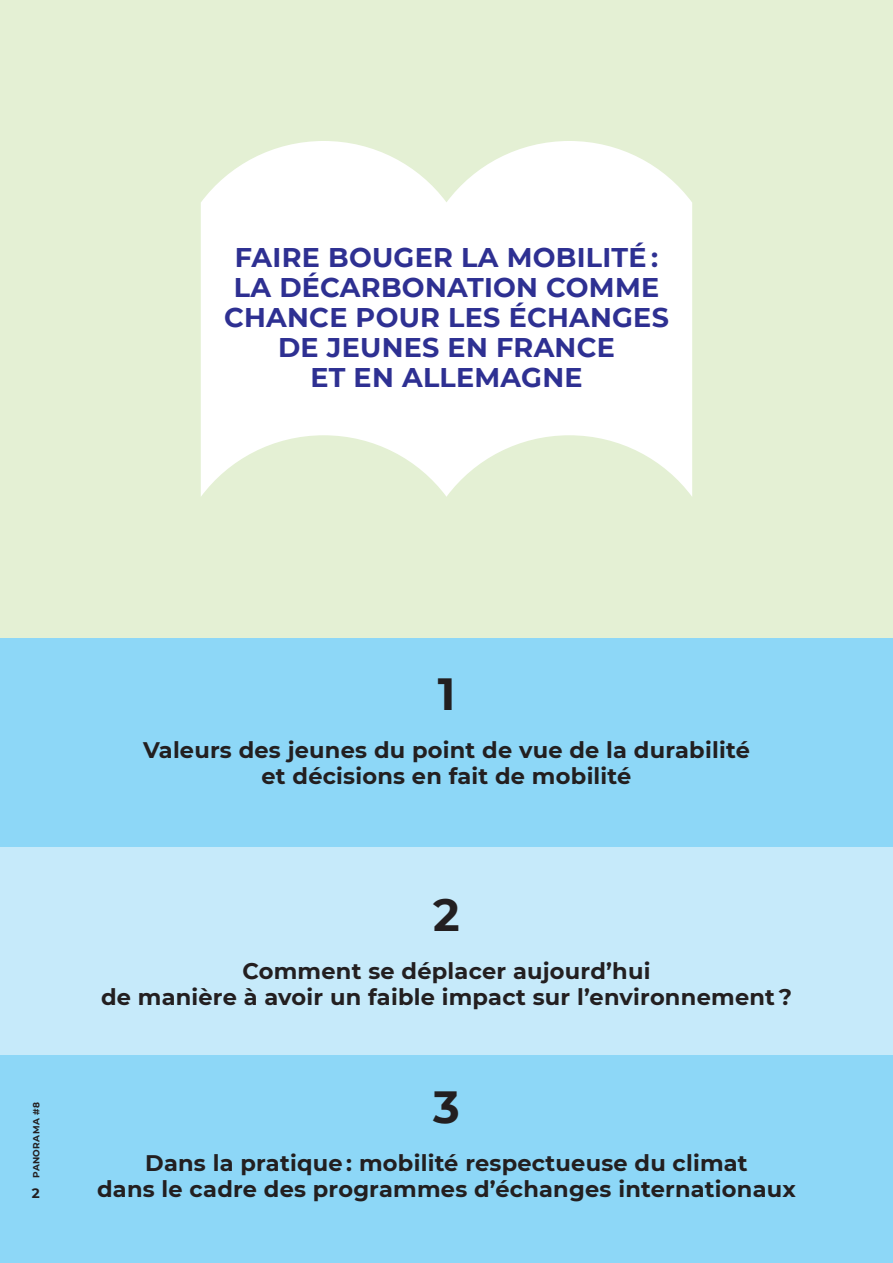
<style>
.page{position:relative;width:893px;height:1263px;background:#fff}
.page>*{position:absolute;margin:0;border:0;box-sizing:border-box;transform-origin:0 0}
.t1{font:700 45px "Montserrat";color:#231f20}
.t2{font:700 27px "Montserrat";letter-spacing:.01em;color:#2e3092}
.t3{font:700 22.5px "Montserrat";letter-spacing:.01em;color:#231f20}
.t4{font:700 13.5px "Montserrat";color:#231f20}
.t5{font:700 9px "Montserrat";letter-spacing:.04em;color:#231f20}
</style>
<div class="page">
<div style="left:0;top:1054px;width:893px;height:209px;background:#8dd7f7"></div>
<div style="left:0;top:846px;width:893px;height:208px;background:#c6eafa"></div>
<div style="left:0;top:638px;width:893px;height:208px;background:#8dd7f7"></div>
<div style="left:0;top:0;width:893px;height:638px;background:#e4f0d4"></div>
<svg style="left:201px;top:141px;width:491px;height:356px;fill:#fff"></svg>
<p class="t2" style="left:235px;top:238px;width:425px">FAIRE BOUGER LA MOBILITÉ :</p>
<p class="t2" style="left:234px;top:268px;width:427px">LA DÉCARBONATION COMME</p>
<p class="t2" style="left:224px;top:298px;width:446px">CHANCE POUR LES ÉCHANGES</p>
<p class="t2" style="left:278px;top:328px;width:338px">DE JEUNES EN FRANCE</p>
<p class="t2" style="left:310px;top:358px;width:274px">ET EN ALLEMAGNE</p>
<p class="t5" style="left:30px;top:1178px;width:77px;rotate:-90deg">PANORAMA #8</p>
<p class="t4" style="left:32px;top:1183px;width:9px">2</p>
<p class="t1" style="left:438px;top:662px;width:19px">1</p>
<p class="t3" style="left:143px;top:734px;width:608px">Valeurs des jeunes du point de vue de la durabilité</p>
<p class="t3" style="left:261px;top:759px;width:371px">et décisions en fait de mobilité</p>
<p class="t1" style="left:433px;top:883px;width:28px">2</p>
<p class="t3" style="left:242px;top:955px;width:409px">Comment se déplacer aujourd’hui</p>
<p class="t3" style="left:101px;top:980px;width:692px">de manière à avoir un faible impact sur l’environnement ?</p>
<p class="t1" style="left:433px;top:1075px;width:28px">3</p>
<p class="t3" style="left:145px;top:1147px;width:604px">Dans la pratique : mobilité respectueuse du climat</p>
<p class="t3" style="left:97px;top:1172px;width:700px">dans le cadre des programmes d’échanges internationaux</p>
</div>
